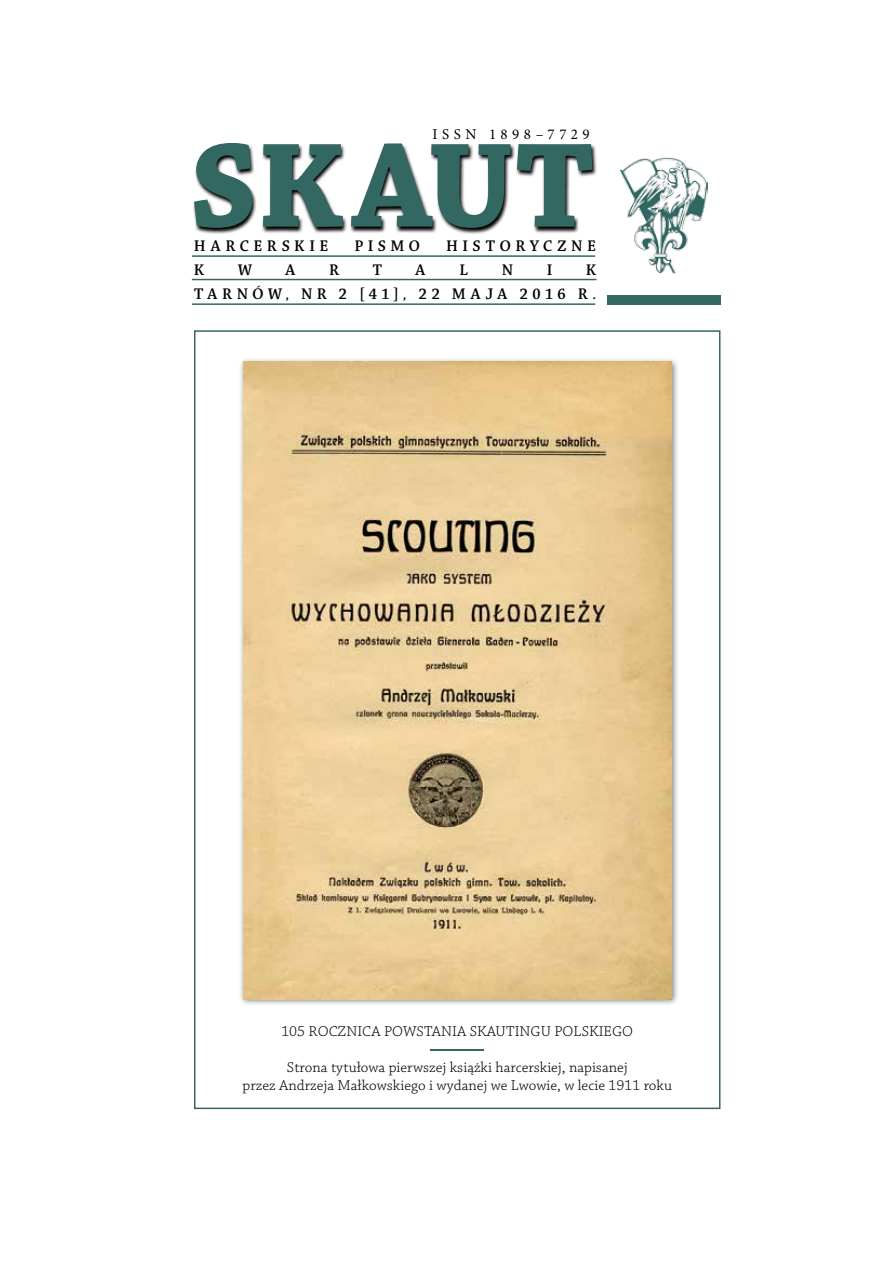
<style>
.page{position:relative;width:893px;height:1263px;background:#fff}
.page>*{position:absolute;margin:0;border:0;box-sizing:border-box;transform-origin:0 0}
.t1{font:700 126.75px "Chaparral Pro";letter-spacing:.005em;color:#336762}
.t2{font:16.5px "Chaparral Pro Semibold Disp";letter-spacing:.3em;color:#000}
.t3{font:16.5px "Chaparral Pro Semibold Disp";letter-spacing:.28em;color:#000}
.t4{font:15px/18px "Chaparral Pro Light Capt";color:#000;text-align:center}
.t5{font:15px "Minion Pro";letter-spacing:.3em;color:#000}
</style>
<div class="page">
<svg style="left:193px;top:143px;width:404px;height:91px"></svg>
<hr style="left:192px;top:255px;width:403px;height:2px;background:#336762">
<hr style="left:192px;top:303px;width:403px;height:2px;background:#336762">
<hr style="left:192px;top:279px;width:404px;height:1px;background:#336762">
<img style="left:620px;top:158px;width:88px;height:116px">
<div style="left:607px;top:295px;width:113px;height:10px;background:#336762"></div>
<div style="left:239px;top:357px;width:440px;height:649px;background:#000;opacity:.5"></div>
<img style="left:243px;top:362px;width:428px;height:637px">
<hr style="left:430px;top:1049px;width:54px;height:1px;background:#336762">
<p class="t5" style="left:432px;top:124px;width:159px">ISSN 1898–7729</p>
<h1 class="t1" style="left:190px;top:112px;width:405px">SKAUT</h1>
<p class="t2" style="left:194px;top:237px;width:136px">HARCERSKIE</p>
<p class="t2" style="left:355px;top:237px;width:67px">PISMO</p>
<p class="t2" style="left:447px;top:237px;width:151px">HISTORYCZNE</p>
<p class="t3" style="left:194px;top:285px;width:403px">TARNÓW, NR 2 [41], 22 MAJA 2016 R.</p>
<p class="t2" style="left:194px;top:261px;width:11px">K</p>
<p class="t2" style="left:238px;top:261px;width:15px">W</p>
<p class="t2" style="left:285px;top:261px;width:11px">A</p>
<p class="t2" style="left:329px;top:261px;width:11px">R</p>
<p class="t2" style="left:373px;top:261px;width:11px">T</p>
<p class="t2" style="left:416px;top:261px;width:11px">A</p>
<p class="t2" style="left:460px;top:261px;width:10px">L</p>
<p class="t2" style="left:502px;top:261px;width:12px">N</p>
<p class="t2" style="left:547px;top:261px;width:6px">I</p>
<p class="t2" style="left:586px;top:261px;width:11px">K</p>
<p class="t4" style="left:281px;top:1022px;width:353px">105 ROCZNICA POWSTANIA SKAUTINGU POLSKIEGO</p>
<p class="t4" style="left:243px;top:1058px;width:431px">Strona tytułowa pierwszej książki harcerskiej, napisanej<br>przez Andrzeja Małkowskiego i wydanej we Lwowie, w lecie 1911 roku</p>
</div>
